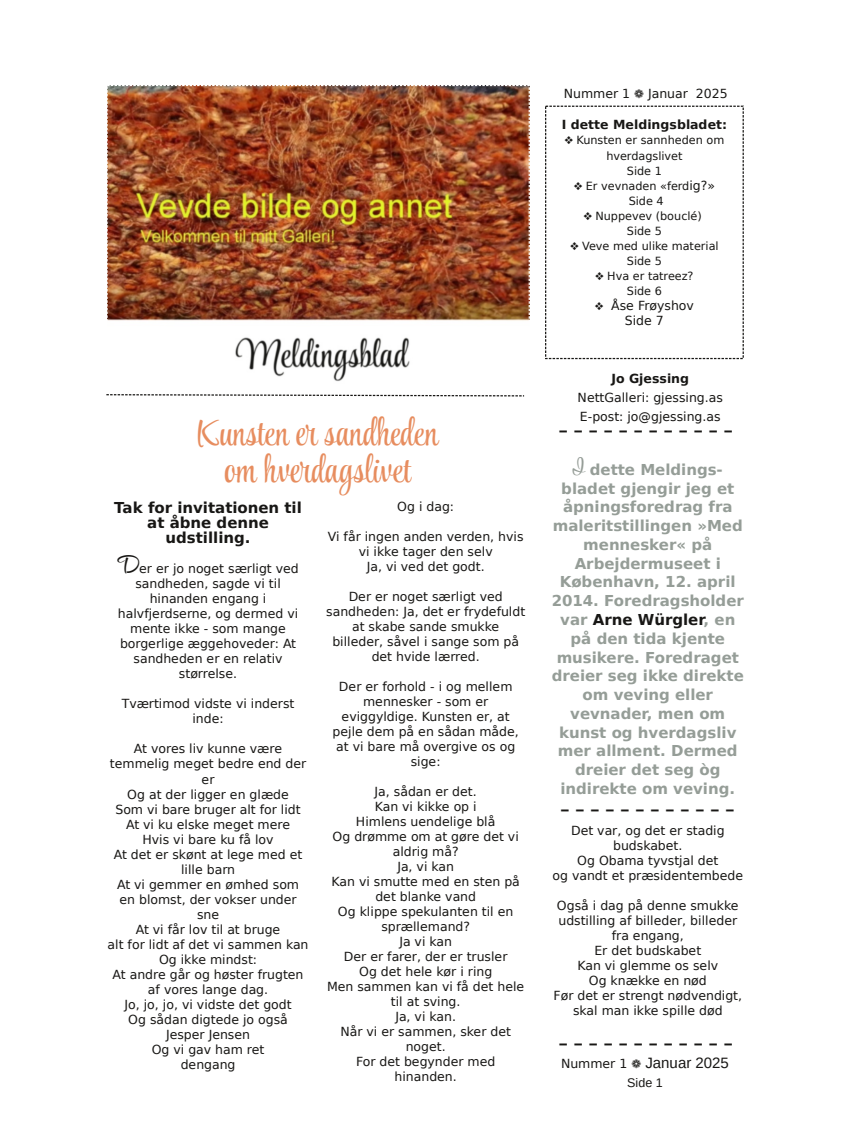
<style>
.page{position:relative;width:851px;height:1124px;background:#fff}
.page>*{position:absolute;margin:0;border:0;box-sizing:border-box;transform-origin:0 0}
.t1{font:37.5px/37.5px "Style Script";color:#e78d5f;text-align:center}
.t2{font:700 15px/18.8px "DejaVu Sans";color:#959d97;text-align:center}
.t3{font:700 15px/15px "DejaVu Sans";color:#181715;text-align:center}
.t4{font:15px "Liberation Sans";color:#181715}
.t5{font:12.5px/15px "DejaVu Sans";color:#181715;text-align:center}
.t6{font:700 12.5px "DejaVu Sans";color:#181715}
.t7{font:12.5px "Liberation Sans";color:#181715}
.t8{font:11.25px/15px "DejaVu Sans";color:#181715;text-align:center}
.s1{font-family:"Style Script";font-size:25px}
.s2{font-family:"D050000 L"}
.s3{font-size:12.5px}
.s4{font-family:"D050000 L";font-size:11.25px}
.s5{font-family:"Style Script";font-weight:400;font-size:25px}
.s6{color:#181715}
.s7{font-family:"DejaVu Sans";font-size:12.5px}
.s8{font-family:"D050000 L";font-size:12.5px}
</style>
<div class="page">
<img style="left:108px;top:87px;width:420px;height:295px">
<div style="left:106px;top:85px;width:424px;height:301px;border:1px dashed #fff"></div>
<div style="left:545px;top:106px;width:198px;height:253px;border:1px dashed #181715"></div>
<svg style="left:106px;top:394px;width:419px;height:3px"></svg>
<h1 class="t1" style="left:196px;top:413px;width:243px">Kunsten er sandheden om hverdagslivet</h1>
<p class="t3" style="left:114px;top:500px;width:189px">Tak for invitationen til at åbne denne udstilling.</p>
<p class="t5" style="left:117px;top:561px;width:183px"><span class="s1">D</span>er er jo noget særligt ved sandheden, sagde vi til hinanden engang i halvfjerdserne, og dermed vi mente ikke - som mange borgerlige æggehoveder: At sandheden er en relativ størrelse.</p>
<p class="t5" style="left:122px;top:696px;width:174px">Tværtimod vidste vi inderst inde:</p>
<p class="t5" style="left:108px;top:741px;width:202px">At vores liv kunne være temmelig meget bedre end der er<br>Og at der ligger en glæde<br>Som vi bare bruger alt for lidt<br>At vi ku elske meget mere<br>Hvis vi bare ku få lov<br>At det er skønt at lege med et lille barn<br>At vi gemmer en ømhed som<br>en blomst, der vokser under sne<br>At vi får lov til at bruge<br>alt for lidt af det vi sammen kan<br>Og ikke mindst:<br>At andre går og høster frugten af vores lange dag.<br>Jo, jo, jo, vi vidste det godt<br>Og sådan digtede jo også<br>Jesper Jensen<br>Og vi gav ham ret<br>dengang</p>
<p class="t5" style="left:397px;top:499px;width:58px">Og i dag:</p>
<p class="t5" style="left:328px;top:529px;width:197px">Vi får ingen anden verden, hvis vi ikke tager den selv<br>Ja, vi ved det godt.</p>
<p class="t5" style="left:326px;top:589px;width:200px">Der er noget særligt ved sandheden: Ja, det er frydefuldt at skabe sande smukke billeder, såvel i sange som på det hvide lærred.</p>
<p class="t5" style="left:332px;top:679px;width:188px">Der er forhold - i og mellem mennesker - som er eviggyldige. Kunsten er, at pejle dem på en sådan måde, at vi bare må overgive os og sige:</p>
<p class="t5" style="left:327px;top:784px;width:199px">Ja, sådan er det.<br>Kan vi kikke op i<br>Himlens uendelige blå<br>Og drømme om at gøre det vi aldrig må?<br>Ja, vi kan<br>Kan vi smutte med en sten på det blanke vand<br>Og klippe spekulanten til en sprællemand?<br>Ja vi kan<br>Der er farer, der er trusler<br>Og det hele kør i ring<br>Men sammen kan vi få det hele til at sving.<br>Ja, vi kan.<br>Når vi er sammen, sker det noget.<br>For det begynder med hinanden.</p>
<p class="t5" style="left:563px;top:86px;width:165px">Nummer 1 <span class="s2">A</span> Januar 2025</p>
<p class="t6" style="left:561px;top:118px;width:167px">I dette Meldingsbladet:</p>
<p class="t8" style="left:564px;top:133px;width:161px"><span class="s2">V</span> Kunsten er sannheden om hverdagslivet<br>Side 1<br><span class="s2">V</span> Er vevnaden «ferd<span class="s3">ig?»<br></span>Side 4<br><span class="s2">V</span> Nuppevev (bouclé)<br>Side 5<br><span class="s2">V</span> Veve med ulike material<br>Side 5<br><span class="s2">V</span> Hva er tatreez?<br>Side 6</p>
<p class="t5" style="left:594px;top:298px;width:101px"><span class="s4">V</span> Åse Frøyshov<br>Side 7</p>
<p class="t6" style="left:611px;top:371px;width:79px">Jo Gjessing</p>
<p class="t5" style="left:577px;top:388px;width:147px;line-height:18.8px;text-align:left">NettGalleri: gjessing.as<br>E-post: jo@gjessing.as</p>
<p class="t2" style="left:551px;top:460px;width:194px"><span class="s5">I</span> dette Meldings&shy;bladet gjengir jeg et åpningsforedrag fra maleritstillingen »Med mennesker« på<br>Arbejdermuseet i<br>København, 12. april<br>2014. Foredragsholder var <span class="s6">Arne Würgler</span>, en på den tida kjente musikere. Foredraget dreier seg ikke direkte om veving eller vevnader, men om kunst og hverdagsliv mer allment. Dermed dreier det seg òg indirekte om veving.</p>
<p class="t5" style="left:552px;top:823px;width:192px">Det var, og det er stadig budskabet.<br>Og Obama tyvstjal det<br>og vandt et præsidentembede</p>
<p class="t5" style="left:553px;top:898px;width:190px">Også i dag på denne smukke udstilling af billeder, billeder fra engang,<br>Er det budskabet<br>Kan vi glemme os selv<br>Og knække en nød<br>Før det er strengt nødvendigt, skal man ikke spille død</p>
<p class="t4" style="left:561px;top:1054px;width:169px"><span class="s7">Nummer 1</span> <span class="s8">A</span> Januar 2025</p>
<p class="t7" style="left:627px;top:1075px;width:37px">Side 1</p>
</div>
